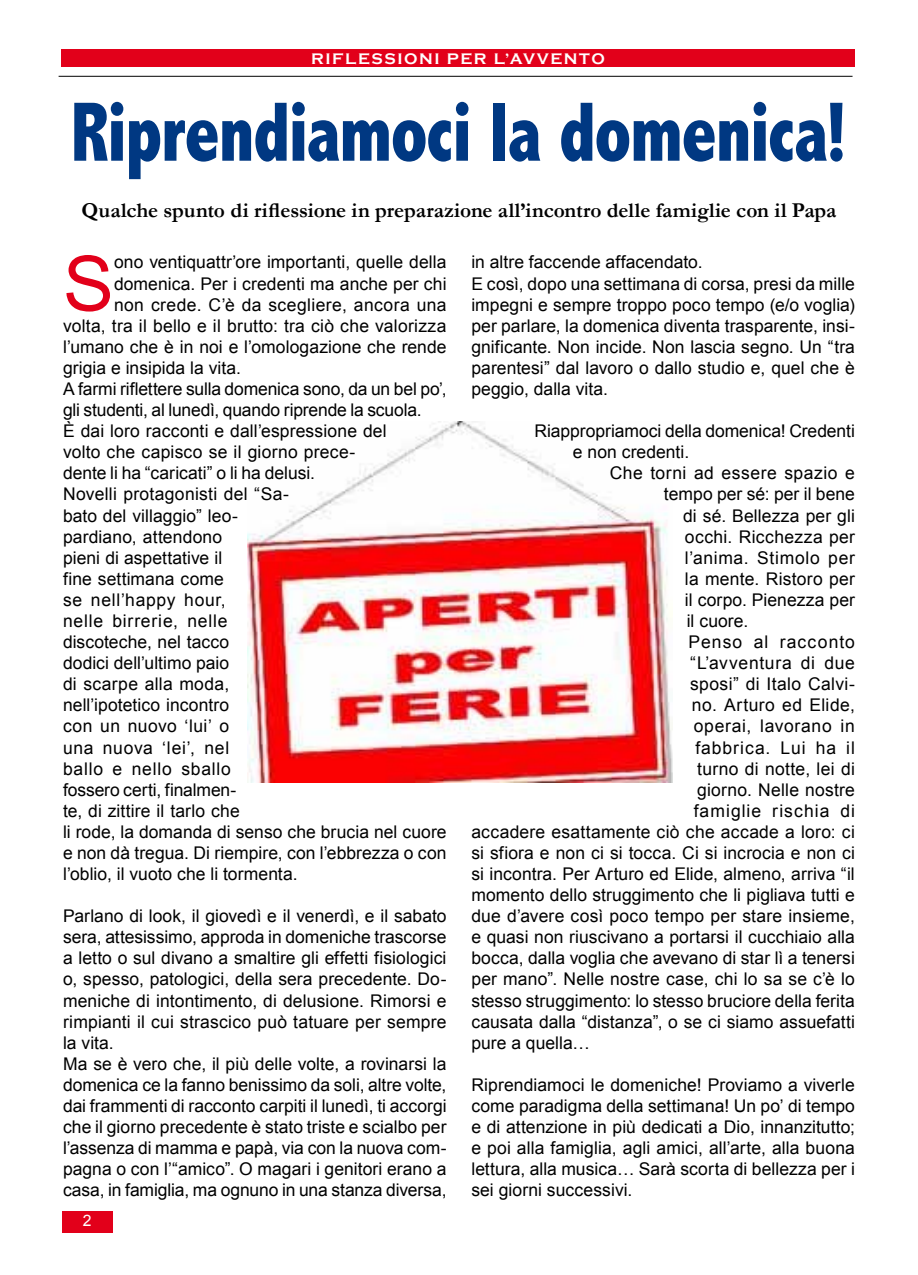
<style>
.page{position:relative;width:918px;height:1275px;background:#fff}
.page>*{position:absolute;margin:0;border:0;box-sizing:border-box;transform-origin:0 0}
.t1{font:800 condensed 85.05px "Abadi";letter-spacing:-.02em;color:#003882;scale:.88 1}
.t2{font:76.48px "Arial";color:#e2001a}
.t3{font:700 21.35px "Garamond";color:#000}
.t4{font:17.5px/21.2px "Arial";letter-spacing:.005em;color:#000}
.t5{font:17.5px "Arial";letter-spacing:.04em;color:#000}
.t6{font:17.5px "Arial";letter-spacing:.025em;color:#000}
.t7{font:17.5px "Arial";letter-spacing:.045em;color:#000}
.t8{font:17.5px "Arial";letter-spacing:.03em;color:#000}
.t9{font:17.5px "Arial";letter-spacing:.06em;color:#000}
.t10{font:17.5px "Arial";letter-spacing:.055em;color:#000}
.t11{font:17.5px "Arial";letter-spacing:.065em;color:#000}
.t12{font:700 15.75px "Copperplate Gothic";letter-spacing:.1em;color:#fff}
.t13{font:15.75px "Arial";color:#fff}
</style>
<div class="page">
<img style="left:247px;top:422px;width:426px;height:360px">
<div style="left:62px;top:1211px;width:51px;height:21px;background:#e2001a"></div>
<hr style="left:59px;top:76px;width:793px;height:1px;background:#000">
<div style="left:61px;top:50px;width:794px;height:17px;background:#e2001a"></div>
<p class="t12" style="left:311px;top:50px;width:295px">RIFLESSIONI PER L’AVVENTO</p>
<h1 class="t1" style="left:71px;top:83px;width:883px">Riprendiamoci la domenica!</h1>
<p class="t3" style="left:82px;top:196px;width:756px">Qualche spunto di riflessione in preparazione all’incontro delle famiglie con il Papa</p>
<h2 class="t2" style="left:63px;top:234px;width:52px">S</h2>
<p class="t4" style="left:114px;top:252px;width:334px">ono ventiquattr’ore importanti, quelle della</p>
<p class="t4" style="left:114px;top:273px;width:334px">domenica. Per i credenti ma anche per chi</p>
<p class="t6" style="left:114px;top:293px;width:334px">non crede. C’è da scegliere, ancora una</p>
<p class="t4" style="left:63px;top:315px;width:385px">volta, tra il bello e il brutto: tra ciò che valorizza</p>
<p class="t4" style="left:63px;top:336px;width:385px">l’umano che è in noi e l’omologazione che rende</p>
<p class="t4" style="left:63px;top:357px;width:179px">grigia e insipida la vita.</p>
<p class="t4" style="left:63px;top:378px;width:385px">A farmi riflettere sulla domenica sono, da un bel po’,</p>
<p class="t4" style="left:63px;top:399px;width:360px">gli studenti, al lunedì, quando riprende la scuola.</p>
<p class="t4" style="left:63px;top:421px;width:325px">È dai loro racconti e dall’espressione del</p>
<p class="t4" style="left:63px;top:442px;width:294px">volto che capisco se il giorno prece-</p>
<p class="t4" style="left:63px;top:463px;width:253px">dente li ha “caricati” o li ha delusi.</p>
<p class="t4" style="left:63px;top:484px;width:227px">Novelli protagonisti del “Sa-</p>
<p class="t4" style="left:63px;top:505px;width:176px">bato del villaggio” leo-</p>
<p class="t4" style="left:63px;top:526px;width:161px">pardiano, attendono</p>
<p class="t4" style="left:63px;top:547px;width:161px">pieni di aspettative il</p>
<p class="t4" style="left:63px;top:568px;width:162px">fine settimana come</p>
<p class="t5" style="left:63px;top:588px;width:164px">se nell’happy hour,</p>
<p class="t7" style="left:63px;top:609px;width:166px">nelle birrerie, nelle</p>
<p class="t4" style="left:63px;top:631px;width:168px">discoteche, nel tacco</p>
<p class="t4" style="left:63px;top:653px;width:168px">dodici dell’ultimo paio</p>
<p class="t4" style="left:63px;top:674px;width:168px">di scarpe alla moda,</p>
<p class="t4" style="left:63px;top:695px;width:168px">nell’ipotetico incontro</p>
<p class="t6" style="left:63px;top:715px;width:168px">con un nuovo ‘lui’ o</p>
<p class="t7" style="left:63px;top:736px;width:168px">una nuova ‘lei’, nel</p>
<p class="t7" style="left:63px;top:757px;width:170px">ballo e nello sballo</p>
<p class="t4" style="left:63px;top:779px;width:175px">fossero certi, finalmen-</p>
<p class="t4" style="left:63px;top:800px;width:178px">te, di zittire il tarlo che</p>
<p class="t4" style="left:63px;top:821px;width:385px">li rode, la domanda di senso che brucia nel cuore</p>
<p class="t4" style="left:63px;top:842px;width:385px">e non dà tregua. Di riempire, con l’ebbrezza o con</p>
<p class="t4" style="left:63px;top:863px;width:236px">l’oblio, il vuoto che li tormenta.</p>
<p class="t4" style="left:63px;top:906px;width:385px">Parlano di look, il giovedì e il venerdì, e il sabato sera, attesissimo, approda in domeniche trascorse a letto o sul divano a smaltire gli effetti fisiologici o, spesso, patologici, della sera precedente. Do&shy;meniche di intontimento, di delusione. Rimorsi e rimpianti il cui strascico può tatuare per sempre la vita.<br>Ma se è vero che, il più delle volte, a rovinarsi la domenica ce la fanno benissimo da soli, altre volte, dai frammenti di racconto carpiti il lunedì, ti accorgi che il giorno precedente è stato triste e scialbo per l’assenza di mamma e papà, via con la nuova com&shy;pagna o con l’“amico”. O magari i genitori erano a casa, in famiglia, ma ognuno in una stanza diversa,</p>
<p class="t13" style="left:83px;top:1210px;width:10px">2</p>
<p class="t4" style="left:471px;top:252px;width:385px">in altre faccende affacendato.<br>E così, dopo una settimana di corsa, presi da mille impegni e sempre troppo poco tempo (e/o voglia) per parlare, la domenica diventa trasparente, insi&shy;gnificante. Non incide. Non lascia segno. Un “tra parentesi” dal lavoro o dallo studio e, quel che è peggio, dalla vita.</p>
<p class="t4" style="left:573px;top:421px;width:283px;text-indent:-38px">Riappropriamoci della domenica! Credenti e non credenti.</p>
<p class="t8" style="left:610px;top:462px;width:247px">Che torni ad essere spazio e</p>
<p class="t4" style="left:664px;top:484px;width:192px">tempo per sé: per il bene</p>
<p class="t4" style="left:683px;top:505px;width:173px">di sé. Bellezza per gli</p>
<p class="t4" style="left:685px;top:526px;width:171px">occhi. Ricchezza per</p>
<p class="t5" style="left:685px;top:546px;width:171px">l’anima. Stimolo per</p>
<p class="t4" style="left:685px;top:568px;width:171px">la mente. Ristoro per</p>
<p class="t4" style="left:685px;top:589px;width:171px">il corpo. Pienezza per</p>
<p class="t4" style="left:687px;top:610px;width:63px">il cuore.</p>
<p class="t11" style="left:688px;top:630px;width:168px">Penso al racconto</p>
<p class="t5" style="left:690px;top:651px;width:166px">“L’avventura di due</p>
<p class="t4" style="left:690px;top:674px;width:166px">sposi” di Italo Calvi-</p>
<p class="t6" style="left:692px;top:694px;width:164px">no. Arturo ed Elide,</p>
<p class="t5" style="left:694px;top:715px;width:163px">operai, lavorano in</p>
<p class="t10" style="left:695px;top:736px;width:161px">fabbrica. Lui ha il</p>
<p class="t4" style="left:697px;top:758px;width:159px">turno di notte, lei di</p>
<p class="t4" style="left:697px;top:779px;width:159px">giorno. Nelle nostre</p>
<p class="t9" style="left:694px;top:799px;width:163px">famiglie rischia di</p>
<p class="t4" style="left:471px;top:821px;width:385px">accadere esattamente ciò che accade a loro: ci</p>
<p class="t4" style="left:471px;top:842px;width:385px">si sfiora e non ci si tocca. Ci si incrocia e non ci</p>
<p class="t4" style="left:471px;top:863px;width:385px">si incontra. Per Arturo ed Elide, almeno, arriva “il</p>
<p class="t4" style="left:471px;top:885px;width:385px">momento dello struggimento che li pigliava tutti e</p>
<p class="t4" style="left:471px;top:906px;width:385px">due d’avere così poco tempo per stare insieme,</p>
<p class="t4" style="left:471px;top:927px;width:385px">e quasi non riuscivano a portarsi il cucchiaio alla</p>
<p class="t4" style="left:471px;top:948px;width:385px">bocca, dalla voglia che avevano di star lì a tenersi</p>
<p class="t4" style="left:471px;top:969px;width:385px">per mano”. Nelle nostre case, chi lo sa se c’è lo</p>
<p class="t4" style="left:471px;top:990px;width:385px">stesso struggimento: lo stesso bruciore della ferita</p>
<p class="t4" style="left:471px;top:1011px;width:385px">causata dalla “distanza”, o se ci siamo assuefatti</p>
<p class="t4" style="left:471px;top:1032px;width:120px">pure a quella…</p>
<p class="t4" style="left:471px;top:1074px;width:385px;text-align:justify">Riprendiamoci le domeniche! Proviamo a viverle come paradigma della settimana! Un po’ di tempo e di attenzione in più dedicati a Dio, innanzitutto; e poi alla famiglia, agli amici, all’arte, alla buona lettura, alla musica… Sarà scorta di bellezza per i sei giorni successivi.</p>
</div>
